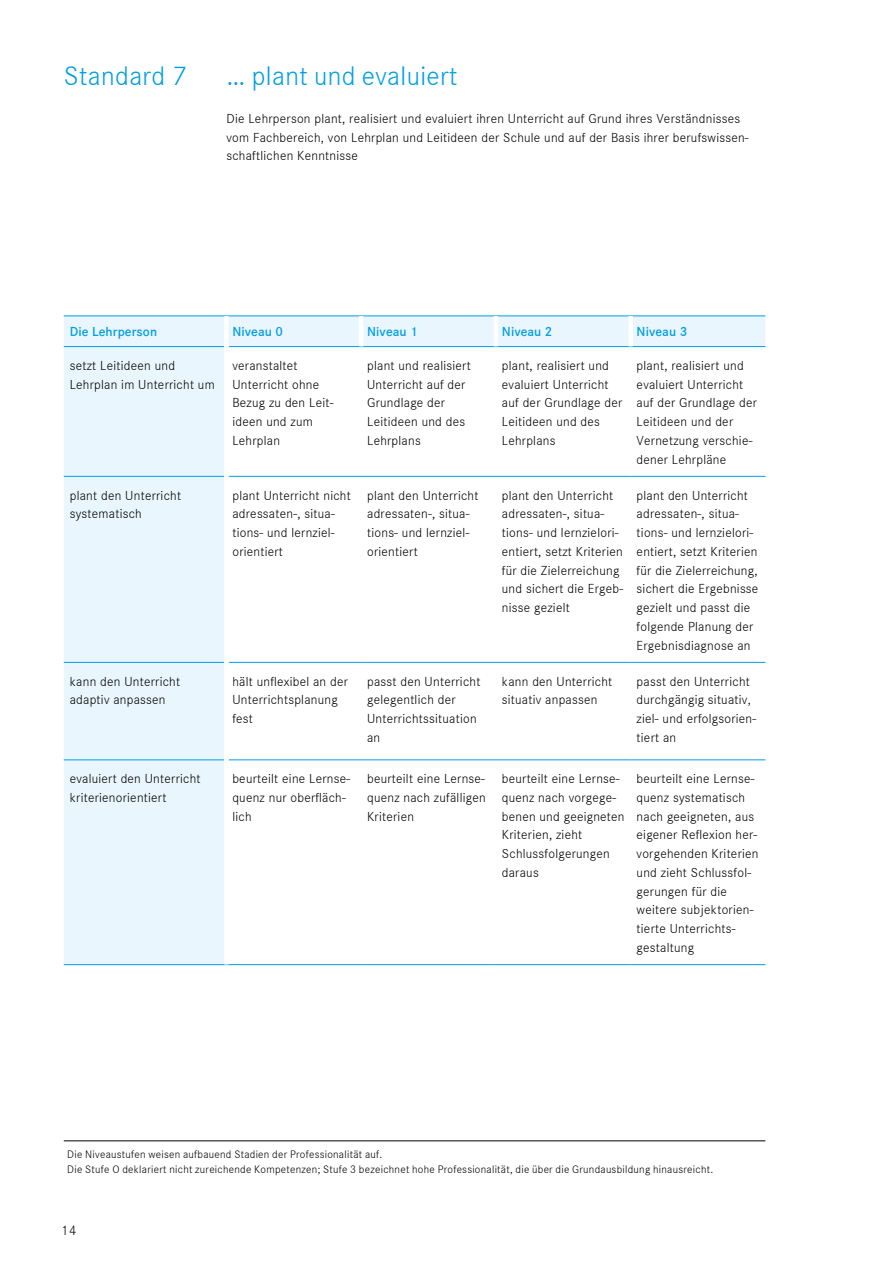
<style>
.page{position:relative;width:893px;height:1263px;background:#fff}
.page>*{position:absolute;margin:0;border:0;box-sizing:border-box;transform-origin:0 0}
.t1{font:300 27.75px "Corporate S";letter-spacing:.015em;color:#009ee3}
.t2{font:300 14.25px "Corporate S";color:#000}
.t3{font:300 13.5px/18.8px "Corporate S";letter-spacing:.02em;color:#000}
.t4{font:600 13.5px "Corporate S";letter-spacing:.005em;color:#009ee3}
.t5{font:300 11.25px/15px "Corporate S";letter-spacing:.025em;color:#000}
</style>
<div class="page">
<hr style="left:64px;top:1140px;width:701px;height:1px;background:#000">
<svg style="left:64px;top:317px;width:701px;height:647px"></svg>
<svg style="left:229px;top:347px;width:132px;height:617px"></svg>
<hr style="left:64px;top:316px;width:162px;height:1px;background:#009ee3">
<hr style="left:226px;top:316px;width:135px;height:1px;background:#009ee3">
<hr style="left:361px;top:316px;width:135px;height:1px;background:#009ee3">
<hr style="left:496px;top:316px;width:135px;height:1px;background:#009ee3">
<hr style="left:631px;top:316px;width:134px;height:1px;background:#009ee3">
<hr style="left:64px;top:346px;width:160px;height:1px;background:#009ee3">
<hr style="left:229px;top:346px;width:132px;height:1px;background:#009ee3">
<hr style="left:361px;top:346px;width:135px;height:1px;background:#009ee3">
<hr style="left:496px;top:346px;width:135px;height:1px;background:#009ee3">
<hr style="left:631px;top:346px;width:134px;height:1px;background:#009ee3">
<hr style="left:64px;top:476px;width:160px;height:1px;background:#009ee3">
<hr style="left:229px;top:476px;width:132px;height:1px;background:#009ee3">
<hr style="left:361px;top:476px;width:135px;height:1px;background:#009ee3">
<hr style="left:496px;top:476px;width:135px;height:1px;background:#009ee3">
<hr style="left:631px;top:476px;width:134px;height:1px;background:#009ee3">
<hr style="left:64px;top:662px;width:160px;height:1px;background:#009ee3">
<hr style="left:229px;top:662px;width:132px;height:1px;background:#009ee3">
<hr style="left:361px;top:662px;width:135px;height:1px;background:#009ee3">
<hr style="left:496px;top:662px;width:135px;height:1px;background:#009ee3">
<hr style="left:631px;top:662px;width:134px;height:1px;background:#009ee3">
<hr style="left:64px;top:760px;width:160px;height:1px;background:#009ee3">
<hr style="left:229px;top:760px;width:132px;height:1px;background:#009ee3">
<hr style="left:361px;top:760px;width:135px;height:1px;background:#009ee3">
<hr style="left:496px;top:760px;width:135px;height:1px;background:#009ee3">
<hr style="left:631px;top:760px;width:134px;height:1px;background:#009ee3">
<hr style="left:64px;top:964px;width:162px;height:1px;background:#009ee3">
<hr style="left:226px;top:964px;width:135px;height:1px;background:#009ee3">
<hr style="left:361px;top:964px;width:135px;height:1px;background:#009ee3">
<hr style="left:496px;top:964px;width:135px;height:1px;background:#009ee3">
<hr style="left:631px;top:964px;width:134px;height:1px;background:#009ee3">
<hr style="left:359px;top:316px;width:4px;height:30px;background:#fff">
<div style="left:224px;top:316px;width:5px;height:31px;background:#fff"></div>
<div style="left:224px;top:347px;width:5px;height:129px;background:#fff"></div>
<div style="left:224px;top:476px;width:5px;height:186px;background:#fff"></div>
<div style="left:224px;top:662px;width:5px;height:98px;background:#fff"></div>
<div style="left:224px;top:760px;width:5px;height:204px;background:#fff"></div>
<hr style="left:494px;top:316px;width:4px;height:30px;background:#fff">
<div style="left:628px;top:316px;width:5px;height:30px;background:#fff"></div>
<h1 class="t1" style="left:64px;top:58px;width:124px">Standard 7</h1>
<h1 class="t1" style="left:226px;top:58px;width:233px">… plant und evaluiert</h1>
<p class="t3" style="left:226px;top:109px;width:524px">Die Lehrperson plant, realisiert und evaluiert ihren Unterricht auf Grund ihres Verständnisses vom Fachbereich, von Lehrplan und Leitideen der Schule und auf der Basis ihrer berufswissen&shy;schaftlichen Kenntnisse</p>
<p class="t4" style="left:70px;top:323px;width:89px">Die Lehrperson</p>
<p class="t4" style="left:232px;top:323px;width:52px">Niveau 0</p>
<p class="t4" style="left:367px;top:323px;width:52px">Niveau 1</p>
<p class="t4" style="left:502px;top:323px;width:52px">Niveau 2</p>
<p class="t4" style="left:637px;top:323px;width:52px">Niveau 3</p>
<p class="t3" style="left:70px;top:355px;width:146px">setzt Leitideen und<br>Lehrplan im Unterricht um</p>
<p class="t3" style="left:232px;top:355px;width:103px">veranstaltet<br>Unterricht ohne<br>Bezug zu den Leit&shy;ideen und zum<br>Lehrplan</p>
<p class="t3" style="left:367px;top:355px;width:105px">plant und realisiert<br>Unterricht auf der<br>Grundlage der<br>Leitideen und des<br>Lehrplans</p>
<p class="t3" style="left:502px;top:355px;width:122px">plant, realisiert und evaluiert Unterricht auf der Grundlage der<br>Leitideen und des<br>Lehrplans</p>
<p class="t3" style="left:637px;top:355px;width:122px">plant, realisiert und evaluiert Unterricht auf der Grundlage der<br>Leitideen und der<br>Vernetzung verschie&shy;dener Lehrpläne</p>
<p class="t3" style="left:70px;top:485px;width:113px">plant den Unterricht systematisch</p>
<p class="t3" style="left:232px;top:485px;width:120px">plant Unterricht nicht adressaten-, situa&shy;tions- und lernziel&shy;orientiert</p>
<p class="t3" style="left:367px;top:485px;width:113px">plant den Unterricht adressaten-, situa&shy;tions- und lernziel&shy;orientiert</p>
<p class="t3" style="left:502px;top:485px;width:123px">plant den Unterricht adressaten-, situa&shy;tions- und lernzielori&shy;entiert, setzt Kriterien für die Zielerreichung und sichert die Ergeb&shy;nisse gezielt</p>
<p class="t3" style="left:637px;top:485px;width:123px">plant den Unterricht adressaten-, situa&shy;tions- und lernzielori&shy;entiert, setzt Kriterien für die Zielerreichung, sichert die Ergebnisse gezielt und passt die folgende Planung der<br>Ergebnisdiagnose an</p>
<p class="t3" style="left:70px;top:671px;width:112px">kann den Unterricht adaptiv anpassen</p>
<p class="t3" style="left:232px;top:671px;width:117px">hält unflexibel an der<br>Unterrichtsplanung fest</p>
<p class="t3" style="left:367px;top:671px;width:115px">passt den Unterricht gelegentlich der<br>Unterrichtssituation an</p>
<p class="t3" style="left:502px;top:671px;width:112px">kann den Unterricht situativ anpassen</p>
<p class="t3" style="left:637px;top:671px;width:121px">passt den Unterricht durchgängig situativ, ziel- und erfolgsorien&shy;tiert an</p>
<p class="t3" style="left:70px;top:769px;width:132px">evaluiert den Unterricht kriterienorientiert</p>
<p class="t3" style="left:232px;top:769px;width:119px">beurteilt eine Lernse&shy;quenz nur oberfläch&shy;lich</p>
<p class="t3" style="left:367px;top:769px;width:120px;text-align:justify">beurteilt eine Lernse&shy;quenz nach zufälligen Kriterien</p>
<p class="t3" style="left:502px;top:769px;width:124px">beurteilt eine Lernse&shy;quenz nach vorgege&shy;benen und geeigneten<br>Kriterien, zieht<br>Schlussfolgerungen daraus</p>
<p class="t3" style="left:637px;top:769px;width:123px">beurteilt eine Lernse&shy;quenz systematisch nach geeigneten, aus eigener Reflexion her&shy;vorgehenden Kriterien und zieht Schlussfol&shy;gerungen für die weitere subjektorien&shy;tierte Unterrichts&shy;gestaltung</p>
<p class="t5" style="left:67px;top:1146px;width:648px">Die Niveaustufen weisen aufbauend Stadien der Professionalität auf.<br>Die Stufe O deklariert nicht zureichende Kompetenzen; Stufe 3 bezeichnet hohe Professionalität, die über die Grundausbildung hinausreicht.</p>
<p class="t2" style="left:61px;top:1220px;width:17px">14</p>
</div>
